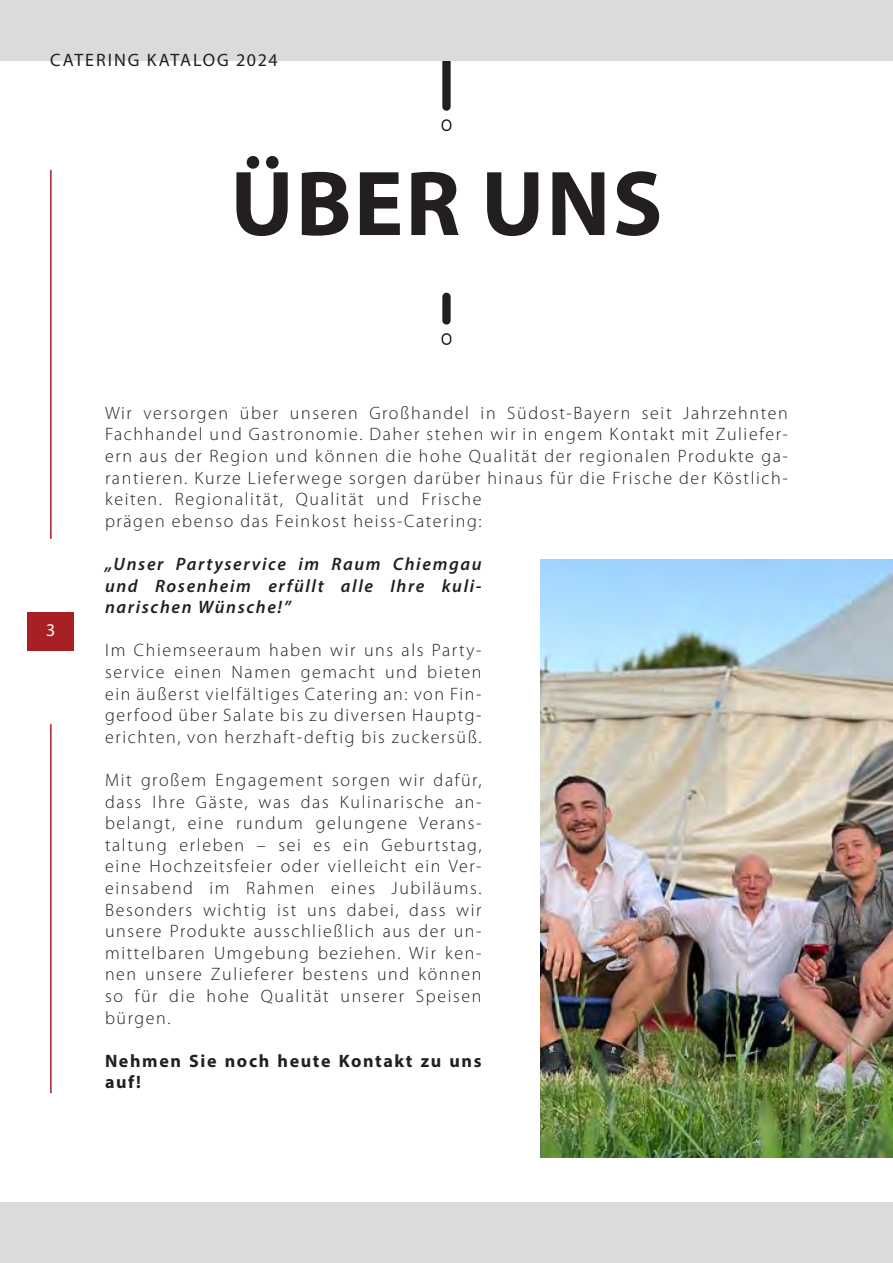
<style>
.page{position:relative;width:893px;height:1263px;background:#fff}
.page>*{position:absolute;margin:0;border:0;box-sizing:border-box;transform-origin:0 0}
.Center{font:700 93px "Myriad Pro";letter-spacing:.02em;color:#231f20}
.Left_Justify{font:300 18px/21.6px "Myriad Pro";letter-spacing:.09em;color:#231f20;text-align:justify}
.Left_Justify-2{font:italic 600 18px/21.6px "Myriad Pro";letter-spacing:.09em;color:#231f20;text-align:justify}
.Left_Justify-3{font:700 18px/21.6px "Myriad Pro";letter-spacing:.09em;color:#231f20}
.t1{font:18px "Myriad Pro";letter-spacing:.11em;color:#231f20}
.t2{font:18px "Myriad Pro";color:#fff}
</style>
<div class="page">
<img style="left:540px;top:560px;width:353px;height:598px">
<div style="left:442px;top:293px;width:9px;height:32px;background:#231f20;border-radius:4px"></div>
<div style="left:442px;top:333px;width:9px;height:12px;border:2px solid #231f20;border-radius:4px"></div>
<svg style="left:442px;top:60px;width:9px;height:51px"></svg>
<div style="left:442px;top:119px;width:9px;height:12px;border:2px solid #231f20;border-radius:4px"></div>
<div style="left:0;top:0;width:893px;height:60px;background:#dbdbdb"></div>
<div style="left:0;top:1203px;width:893px;height:60px;background:#dbdbdb"></div>
<div style="left:27px;top:612px;width:47px;height:39px;background:#a72023"></div>
<hr style="left:50px;top:170px;width:2px;height:369px;background:#a92022">
<hr style="left:50px;top:724px;width:2px;height:369px;background:#a92022">
<p class="t1" style="left:50px;top:49px;width:229px">CATERING KATALOG 2024</p>
<p class="Center" style="left:230px;top:143px;width:434px">ÜBER UNS</p>
<p class="t2" style="left:46px;top:619px;width:11px">3</p>
<p class="Left_Justify" style="left:105px;top:402px;width:684px;text-align:left">Wir versorgen über unseren Großhandel in Südost-Bayern seit Jahrzehnten Fachhandel und Gastronomie. Daher stehen wir in engem Kontakt mit Zuliefer&shy;ern aus der Region und können die hohe Qualität der regionalen Produkte ga&shy;rantieren. Kurze Lieferwege sorgen darüber hinaus für die Frische der Köstlich&shy;keiten. Regionalität, Qualität und Frische<br>prägen ebenso das Feinkost heiss-Catering:</p>
<p class="Left_Justify-2" style="left:105px;top:553px;width:378px">„Unser Partyservice im Raum Chiemgau und Rosenheim erfüllt alle Ihre kuli&shy;narischen Wünsche!”</p>
<p class="Left_Justify" style="left:105px;top:640px;width:378px">Im Chiemseeraum haben wir uns als Party&shy;service einen Namen gemacht und bieten ein äußerst vielfältiges Catering an: von Fin&shy;gerfood über Salate bis zu diversen Hauptg&shy;erichten, von herzhaft-deftig bis zuckersüß.</p>
<p class="Left_Justify" style="left:105px;top:769px;width:378px">Mit großem Engagement sorgen wir dafür, dass Ihre Gäste, was das Kulinarische an&shy;belangt, eine rundum gelungene Verans&shy;taltung erleben – sei es ein Geburtstag, eine Hochzeitsfeier oder vielleicht ein Ver&shy;einsabend im Rahmen eines Jubiläums.<br>Besonders wichtig ist uns dabei, dass wir unsere Produkte ausschließlich aus der un&shy;mittelbaren Umgebung beziehen. Wir ken&shy;nen unsere Zulieferer bestens und können so für die hohe Qualität unserer Speisen bürgen.</p>
<p class="Left_Justify-3" style="left:105px;top:1049px;width:378px">Nehmen Sie noch heute Kontakt zu uns auf!</p>
</div>
